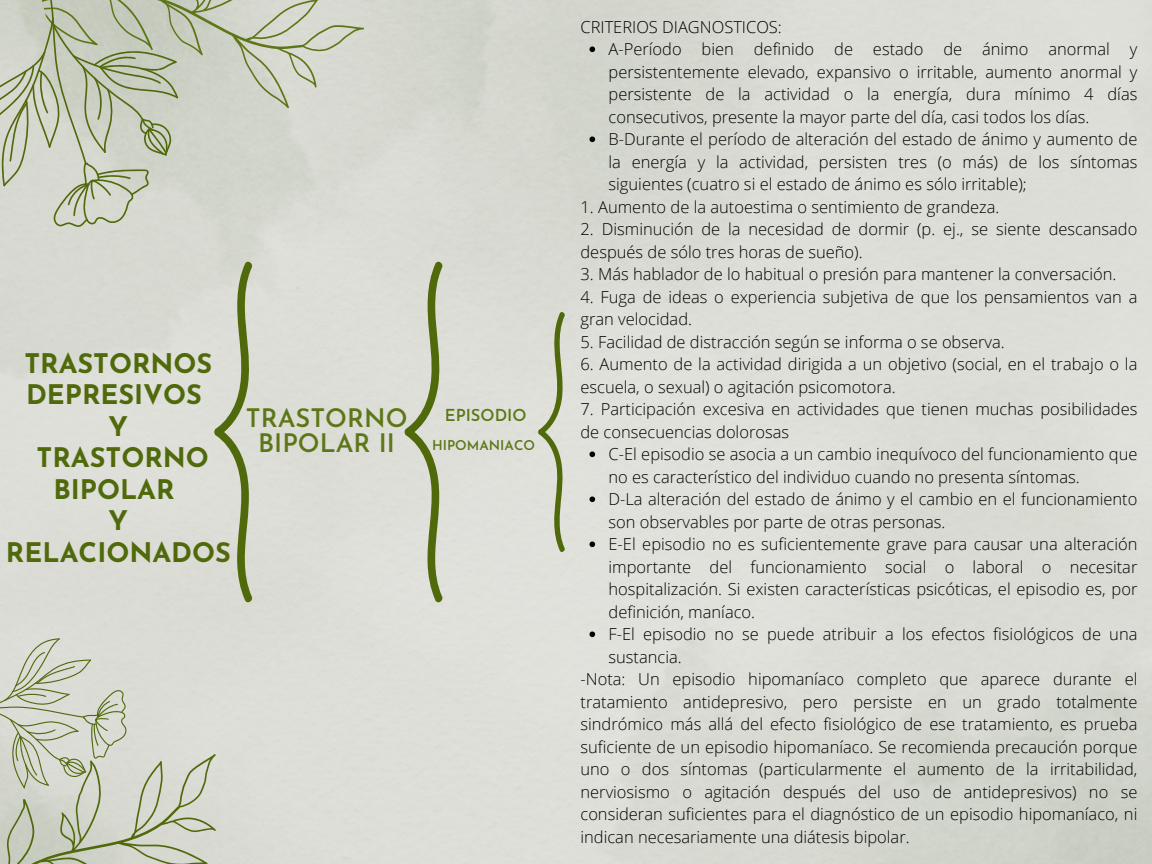
<style>
.page{position:relative;width:1152px;height:864px;background:#fff}
.page>*{position:absolute;margin:0;border:0;box-sizing:border-box;transform-origin:0 0}
.t1{font:700 27px/31.5px "Josefin Sans";color:#50690b;text-align:center}
.t2{font:600 25.5px/24.8px "Josefin Sans";color:#5d7616;text-align:center}
.t3{font:300 16.5px/22.5px "Open Sans";color:#000}
.t4{font:600 16.5px "Josefin Sans";color:#5d7616}
.t5{font:600 13.5px "Josefin Sans";color:#5d7616}
</style>
<div class="page">
<img style="left:0;top:0;width:1152px;height:864px">
<svg style="left:0;top:657px;width:263px;height:207px;background:#d0d3c7"></svg>
<svg style="left:178px;top:0;width:201px;height:160px;background:#ced1c4"></svg>
<svg style="left:0;top:638px;width:127px;height:150px;background:#cbcfc0"></svg>
<svg style="left:0;top:0;width:178px;height:231px;background:#c2c7b5"></svg>
<svg style="left:590px;top:46px;width:5px;height:6px"></svg>
<svg style="left:590px;top:136px;width:5px;height:6px"></svg>
<svg style="left:590px;top:451px;width:5px;height:6px"></svg>
<svg style="left:590px;top:496px;width:5px;height:6px"></svg>
<svg style="left:590px;top:541px;width:5px;height:6px"></svg>
<svg style="left:590px;top:631px;width:5px;height:6px"></svg>
<svg style="left:214px;top:259px;width:40px;height:346px;background:#c0c6ae"></svg>
<svg style="left:405px;top:259px;width:39px;height:346px;background:#c0c6ae"></svg>
<svg style="left:538px;top:310px;width:28px;height:243px;background:#c2c8b0"></svg>
<p class="t1" style="left:6px;top:350px;width:226px">TRASTORNOS<br>DEPRESIVOS<br>Y<br>TRASTORNO<br>BIPOLAR<br>Y<br>RELACIONADOS</p>
<p class="t2" style="left:246px;top:408px;width:163px">TRASTORNO<br>BIPOLAR II</p>
<h3 class="t4" style="left:445px;top:409px;width:83px">EPISODIO</h3>
<p class="t5" style="left:432px;top:440px;width:104px">HIPOMANIACO</p>
<p class="t3" style="left:580px;top:15px;width:203px">CRITERIOS DIAGNOSTICOS:</p>
<p class="t3" style="left:609px;top:38px;width:530px;text-align:justify">A-Período bien definido de estado de ánimo anormal y persistentemente elevado, expansivo o irritable, aumento anormal y persistente de la actividad o la energía, dura mínimo 4 días consecutivos, presente la mayor parte del día, casi todos los días.</p>
<p class="t3" style="left:609px;top:128px;width:530px;text-align:justify">B-Durante el período de alteración del estado de ánimo y aumento de la energía y la actividad, persisten tres (o más) de los síntomas siguientes (cuatro si el estado de ánimo es sólo irritable);</p>
<p class="t3" style="left:580px;top:195px;width:421px">1. Aumento de la autoestima o sentimiento de grandeza.</p>
<p class="t3" style="left:580px;top:218px;width:558px">2. Disminución de la necesidad de dormir (p. ej., se siente descansado después de sólo tres horas de sueño).</p>
<p class="t3" style="left:580px;top:263px;width:537px">3. Más hablador de lo habitual o presión para mantener la conversación.</p>
<p class="t3" style="left:580px;top:285px;width:558px">4. Fuga de ideas o experiencia subjetiva de que los pensamientos van a gran velocidad.</p>
<p class="t3" style="left:580px;top:330px;width:426px">5. Facilidad de distracción según se informa o se observa.</p>
<p class="t3" style="left:580px;top:353px;width:558px">6. Aumento de la actividad dirigida a un objetivo (social, en el trabajo o la escuela, o sexual) o agitación psicomotora.</p>
<p class="t3" style="left:580px;top:398px;width:558px">7. Participación excesiva en actividades que tienen muchas posibilidades de consecuencias dolorosas</p>
<h1 class="t3" style="left:609px;top:443px;width:530px">C-El episodio se asocia a un cambio inequívoco del funcionamiento que no es característico del individuo cuando no presenta síntomas.</h1>
<h2 class="t3" style="left:609px;top:488px;width:530px">D-La alteración del estado de ánimo y el cambio en el funcionamiento son observables por parte de otras personas.</h2>
<p class="t3" style="left:609px;top:533px;width:530px;text-align:justify">E-El episodio no es suficientemente grave para causar una alteración importante del funcionamiento social o laboral o necesitar hospitalización. Si existen características psicóticas, el episodio es, por definición, maníaco.</p>
<h1 class="t3" style="left:609px;top:623px;width:530px">F-El episodio no se puede atribuir a los efectos fisiológicos de una sustancia.</h1>
<p class="t3" style="left:580px;top:668px;width:558px;text-align:justify">-Nota: Un episodio hipomaníaco completo que aparece durante el tratamiento antidepresivo, pero persiste en un grado totalmente sindrómico más allá del efecto fisiológico de ese tratamiento, es prueba suficiente de un episodio hipomaníaco. Se recomienda precaución porque uno o dos síntomas (particularmente el aumento de la irritabilidad, nerviosismo o agitación después del uso de antidepresivos) no se consideran suficientes para el diagnóstico de un episodio hipomaníaco, ni indican necesariamente una diátesis bipolar.</p>
</div>
